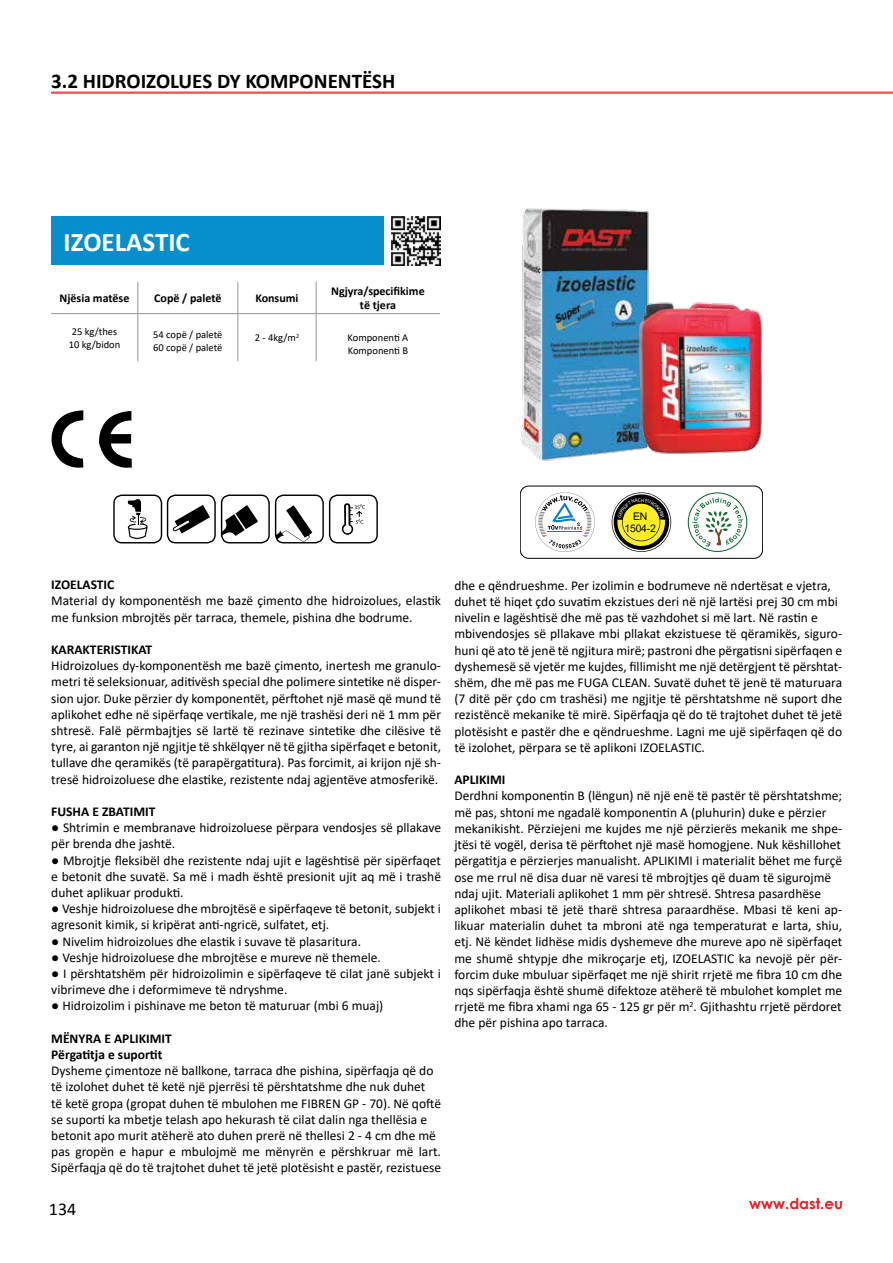
<style>
.page{position:relative;width:893px;height:1263px;background:#fff}
.page>*{position:absolute;margin:0;border:0;box-sizing:border-box;transform-origin:0 0}
.t1{font:700 27px "Calibri";color:#fff}
.t2{font:700 21px "Calibri";color:#000}
.t3{font:18px "Calibri";color:#000}
.t4{font:700 15px "Century Gothic";color:#ed1d24}
.t5{font:13.5px/16.2px "Calibri";color:#000}
.t6{font:700 13.5px/16.2px "Calibri";color:#000}
.t7{font:700 12px/14.4px "Calibri";color:#000;text-align:center}
.t8{font:10.5px/12.6px "Calibri";color:#000}
.t9{font:10.5px/12px "Arial";letter-spacing:-.02em;color:#000;text-align:center}
</style>
<div class="page">
<div style="left:51px;top:216px;width:333px;height:49px;background:#078fcb"></div>
<div style="left:275px;top:494px;width:49px;height:49px;border:1px solid #000;border-radius:8px"></div>
<div style="left:221px;top:494px;width:49px;height:49px;border:1px solid #000;border-radius:8px"></div>
<div style="left:113px;top:494px;width:49px;height:49px;border:1px solid #000;border-radius:8px"></div>
<svg style="left:127px;top:499px;width:21px;height:40px"></svg>
<div style="left:329px;top:494px;width:49px;height:49px;border:1px solid #000;border-radius:8px"></div>
<svg style="left:342px;top:503px;width:23px;height:32px"></svg>
<svg style="left:276px;top:505px;width:36px;height:37px"></svg>
<svg style="left:221px;top:505px;width:37px;height:31px"></svg>
<div style="left:167px;top:494px;width:49px;height:49px;border:1px solid #000;border-radius:8px"></div>
<svg style="left:172px;top:505px;width:38px;height:29px"></svg>
<img style="left:520px;top:208px;width:129px;height:253px">
<img style="left:628px;top:284px;width:134px;height:177px">
<svg style="left:51px;top:410px;width:32px;height:58px"></svg>
<svg style="left:99px;top:411px;width:33px;height:57px"></svg>
<hr style="left:138px;top:282px;width:1px;height:31px;background:#939598">
<hr style="left:238px;top:282px;width:1px;height:31px;background:#939598">
<hr style="left:316px;top:282px;width:1px;height:31px;background:#939598">
<hr style="left:138px;top:313px;width:100px;height:1px;background:#939598">
<hr style="left:316px;top:313px;width:124px;height:1px;background:#939598">
<hr style="left:138px;top:314px;width:1px;height:47px;background:#939598">
<hr style="left:316px;top:314px;width:1px;height:47px;background:#939598">
<hr style="left:238px;top:314px;width:1px;height:47px;background:#939598">
<hr style="left:51px;top:313px;width:87px;height:1px;background:#939598">
<hr style="left:238px;top:313px;width:78px;height:1px;background:#939598">
<div style="left:520px;top:486px;width:243px;height:72px;border:1px solid #000;border-radius:8px"></div>
<svg style="left:535px;top:492px;width:60px;height:60px"></svg>
<svg style="left:688px;top:492px;width:59px;height:60px"></svg>
<img style="left:391px;top:216px;width:49px;height:49px">
<hr style="left:51px;top:92px;width:842px;height:1px;background:#ed1d24">
<hr style="left:51px;top:93px;width:842px;height:1px;background:#ed1d24">
<svg style="left:612px;top:492px;width:59px;height:60px"></svg>
<h2 class="t2" style="left:51px;top:68px;width:346px">3.2 HIDROIZOLUES DY KOMPONENTËSH</h2>
<h1 class="t1" style="left:64px;top:225px;width:128px">IZOELASTIC</h1>
<p class="t7" style="left:60px;top:290px;width:71px">Njësia matëse</p>
<p class="t7" style="left:154px;top:290px;width:69px">Copë / paletë</p>
<p class="t7" style="left:255px;top:290px;width:45px">Konsumi</p>
<p class="t7" style="left:331px;top:283px;width:95px">Ngjyra/specifikime të tjera</p>
<p class="t8" style="left:69px;top:325px;width:53px">25 kg/thes<br>10 kg/bidon</p>
<p class="t8" style="left:153px;top:328px;width:71px">54 copë / paletë<br>60 copë / paletë</p>
<p class="t8" style="left:255px;top:331px;width:46px">2 - 4kg/m<sup>2</sup></p>
<p class="t8" style="left:348px;top:331px;width:62px">Komponenti A<br>Komponenti B</p>
<p class="t9" style="left:624px;top:511px;width:33px">EN<br>1504-2</p>
<p class="t6" style="left:51px;top:576px;width:65px">IZOELASTIC</p>
<p class="t5" style="left:51px;top:592px;width:391px">Material dy komponentësh me bazë çimento dhe hidroizolues, elastik me funksion mbrojtës për tarraca, themele, pishina dhe bodrume.</p>
<p class="t6" style="left:51px;top:641px;width:102px">KARAKTERISTIKAT</p>
<p class="t5" style="left:51px;top:657px;width:391px;text-align:justify">Hidroizolues dy-komponentësh me bazë çimento, inertesh me granulo&shy;metri të seleksionuar, aditivësh special dhe polimere sintetike në disper&shy;sion ujor. Duke përzier dy komponentët, përftohet një masë që mund të aplikohet edhe në sipërfaqe vertikale, me një trashësi deri në 1 mm për shtresë. Falë përmbajtjes së lartë të rezinave sintetike dhe cilësive të tyre, ai garanton një ngjitje të shkëlqyer në të gjitha sipërfaqet e betonit, tullave dhe qeramikës (të parapërgatitura). Pas forcimit, ai krijon një sh&shy;tresë hidroizoluese dhe elastike, rezistente ndaj agjentëve atmosferikë.</p>
<p class="t6" style="left:51px;top:803px;width:106px">FUSHA E ZBATIMIT</p>
<p class="t5" style="left:51px;top:819px;width:391px">● Shtrimin e membranave hidroizoluese përpara vendosjes së pllakave për brenda dhe jashtë.</p>
<p class="t5" style="left:51px;top:852px;width:391px;text-align:justify">● Mbrojtje fleksibël dhe rezistente ndaj ujit e lagështisë për sipërfaqet e betonit dhe suvatë. Sa më i madh është presionit ujit aq më i trashë duhet aplikuar produkti.</p>
<p class="t5" style="left:51px;top:900px;width:391px">● Veshje hidroizoluese dhe mbrojtësë e sipërfaqeve të betonit, subjekt i agresonit kimik, si kripërat anti-ngricë, sulfatet, etj.</p>
<p class="t5" style="left:51px;top:933px;width:311px">● Nivelim hidroizolues dhe elastik i suvave të plasaritura.</p>
<p class="t5" style="left:51px;top:949px;width:331px">● Veshje hidroizoluese dhe mbrojtëse e mureve në themele.</p>
<p class="t5" style="left:51px;top:965px;width:391px">● I përshtatshëm për hidroizolimin e sipërfaqeve të cilat janë subjekt i vibrimeve dhe i deformimeve të ndryshme.</p>
<p class="t5" style="left:51px;top:997px;width:334px">● Hidroizolim i pishinave me beton të maturuar (mbi 6 muaj)</p>
<p class="t6" style="left:51px;top:1029px;width:122px">MËNYRA E APLIKIMIT<br>Përgatitja e suportit</p>
<p class="t5" style="left:51px;top:1062px;width:391px">Dysheme çimentoze në ballkone, tarraca dhe pishina, sipërfaqja që do të izolohet duhet të ketë një pjerrësi të përshtatshme dhe nuk duhet<br>të ketë gropa (gropat duhen të mbulohen me FIBREN GP - 70). Në qoftë se suporti ka mbetje telash apo hekurash të cilat dalin nga thellësia e betonit apo murit atëherë ato duhen prerë në thellesi 2 - 4 cm dhe më pas gropën e hapur e mbulojmë me mënyrën e përshkruar më lart.<br>Sipërfaqja që do të trajtohet duhet të jetë plotësisht e pastër, rezistuese</p>
<p class="t5" style="left:454px;top:577px;width:389px">dhe e qëndrueshme. Per izolimin e bodrumeve në ndertësat e vjetra, duhet të hiqet çdo suvatim ekzistues deri në një lartësi prej 30 cm mbi nivelin e lagështisë dhe më pas të vazhdohet si më lart. Në rastin e mbivendosjes së pllakave mbi pllakat ekzistuese të qëramikës, siguro&shy;huni që ato të jenë të ngjitura mirë; pastroni dhe përgatisni sipërfaqen e dyshemesë së vjetër me kujdes, fillimisht me një detërgjent të përshtat&shy;shëm, dhe më pas me FUGA CLEAN. Suvatë duhet të jenë të maturuara (7 ditë për çdo cm trashësi) me ngjitje të përshtatshme në suport dhe rezistëncë mekanike të mirë. Sipërfaqja që do të trajtohet duhet të jetë plotësisht e pastër dhe e qëndrueshme. Lagni me ujë sipërfaqen që do të izolohet, përpara se të aplikoni IZOELASTIC.</p>
<p class="t6" style="left:454px;top:771px;width:53px">APLIKIMI</p>
<p class="t5" style="left:454px;top:787px;width:389px">Derdhni komponentin B (lëngun) në një enë të pastër të përshtatshme; më pas, shtoni me ngadalë komponentin A (pluhurin) duke e përzier mekanikisht. Përziejeni me kujdes me një përzierës mekanik me shpe&shy;jtësi të vogël, derisa të përftohet një masë homogjene. Nuk këshillohet përgatitja e përzierjes manualisht. APLIKIMI i materialit bëhet me furçë ose me rrul në disa duar në varesi të mbrojtjes që duam të sigurojmë ndaj ujit. Materiali aplikohet 1 mm për shtresë. Shtresa pasardhëse aplikohet mbasi të jetë tharë shtresa paraardhëse. Mbasi të keni ap&shy;likuar materialin duhet ta mbroni atë nga temperaturat e larta, shiu, etj. Në këndet lidhëse midis dyshemeve dhe mureve apo në sipërfaqet me shumë shtypje dhe mikroçarje etj, IZOELASTIC ka nevojë për për&shy;forcim duke mbuluar sipërfaqet me një shirit rrjetë me fibra 10 cm dhe nqs sipërfaqja është shumë difektoze atëherë të mbulohet komplet me rrjetë me fibra xhami nga 65 - 125 gr për m<sup>2</sup>. Gjithashtu rrjetë përdoret dhe për pishina apo tarraca.</p>
<h3 class="t3" style="left:49px;top:1196px;width:29px">134</h3>
<p class="t4" style="left:749px;top:1192px;width:95px">www.dast.eu</p>
</div>
